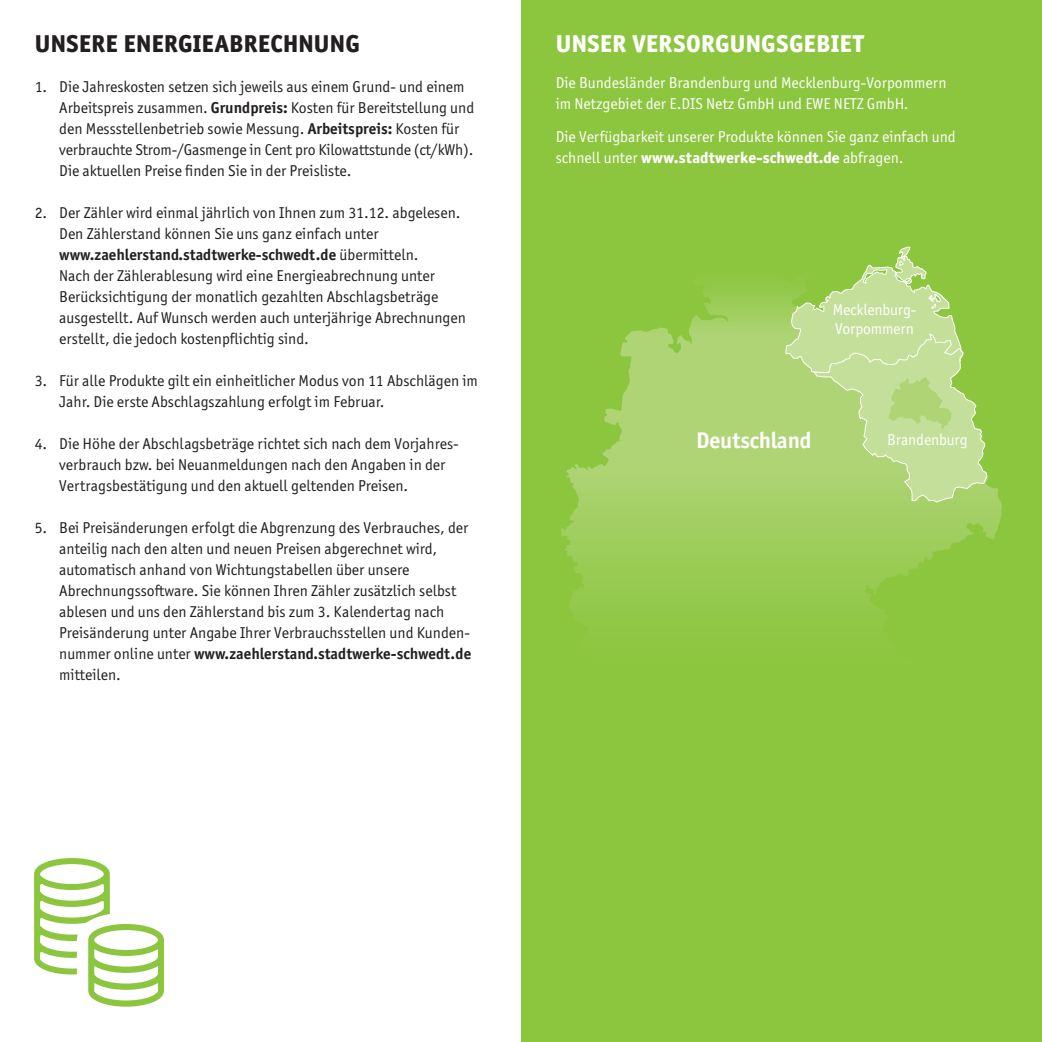
<style>
.page{position:relative;width:1042px;height:1042px;background:#fff}
.page>*{position:absolute;margin:0;border:0;box-sizing:border-box;transform-origin:0 0}
.t1{font:24.5px "Officina Sans Extra Bold ITC";letter-spacing:.01em;color:#231f20}
.t2{font:24.5px "Officina Sans Extra Bold ITC";letter-spacing:.01em;color:#fff}
.t3{font:700 22.75px "Officina Sans ITC Pro";letter-spacing:-.01em;color:#fff}
.t4{font:15.75px/21px "Officina Sans ITC Pro";color:#231f20}
.t5{font:15.75px/21px "Officina Sans ITC Pro";color:#fff}
.t6{font:15.75px "Officina Sans Extra Bold ITC";color:#fff}
.s1{font-weight:700}
.s2{font-family:"Officina Sans ITC Pro"}
</style>
<div class="page">
<div style="left:521px;top:0;width:521px;height:1042px;background:#8cc63e"></div>
<svg style="left:34px;top:858px;width:130px;height:149px"></svg>
<div style="left:626px;top:358px;width:159px;height:32px;background:#aed475"></div>
<svg style="left:561px;top:390px;width:441px;height:225px"></svg>
<svg style="left:620px;top:287px;width:165px;height:71px"></svg>
<svg style="left:785px;top:246px;width:203px;height:257px"></svg>
<h1 class="t1" style="left:35px;top:26px;width:327px">UNSERE ENERGIEABRECHNUNG</h1>
<p class="t4" style="left:59px;top:76px;width:416px;text-indent:-25px">1. Die Jahreskosten setzen sich jeweils aus einem Grund- und einem Arbeitspreis zusammen. <span class="s1">Grundpreis:</span> Kosten für Bereitstellung und den Messstellenbetrieb sowie Messung. <span class="s1">Arbeitspreis:</span> Kosten für verbrauchte Strom-/Gasmenge in Cent pro Kilowattstunde (ct/kWh).<br>Die aktuellen Preise finden Sie in der Preisliste.</p>
<p class="t4" style="left:59px;top:202px;width:408px;text-indent:-25px">2. Der Zähler wird einmal jährlich von Ihnen zum 31.12. abgelesen.<br>Den Zählerstand können Sie uns ganz einfach unter <span class="s1">www.zaehlerstand.stadtwerke-schwedt.de</span> übermitteln.<br>Nach der Zählerablesung wird eine Energieabrechnung unter Berücksichtigung der monatlich gezahlten Abschlagsbeträge ausgestellt. Auf Wunsch werden auch unterjährige Abrechnungen erstellt, die jedoch kostenpflichtig sind.</p>
<p class="t4" style="left:59px;top:370px;width:420px;text-indent:-25px">3. Für alle Produkte gilt ein einheitlicher Modus von 11 Abschlägen im<br>Jahr. Die erste Abschlagszahlung erfolgt im Februar.</p>
<p class="t4" style="left:59px;top:433px;width:401px;text-indent:-25px">4. Die Höhe der Abschlagsbeträge richtet sich nach dem Vorjahres&shy;verbrauch bzw. bei Neuanmeldungen nach den Angaben in der<br>Vertragsbestätigung und den aktuell geltenden Preisen.</p>
<p class="t4" style="left:59px;top:517px;width:413px;text-indent:-25px">5. Bei Preisänderungen erfolgt die Abgrenzung des Verbrauches, der anteilig nach den alten und neuen Preisen abgerechnet wird, automatisch anhand von Wichtungstabellen über unsere Abrechnungssoftware. Sie können Ihren Zähler zusätzlich selbst ablesen und uns den Zählerstand bis zum 3. Kalendertag nach Preisänderung unter Angabe Ihrer Verbrauchsstellen und Kunden&shy;nummer online unter <span class="s1">www.zaehlerstand.stadtwerke-schwedt.de </span>mitteilen.</p>
<h1 class="t2" style="left:556px;top:26px;width:310px">UNSER VERSORGUNGSGEBIET</h1>
<p class="t5" style="left:556px;top:72px;width:392px">Die Bundesländer Brandenburg und Mecklenburg-Vorpommern im Netzgebiet der E.DIS Netz GmbH und EWE NETZ GmbH.</p>
<p class="t5" style="left:556px;top:126px;width:401px">Die Verfügbarkeit unserer Produkte können Sie ganz einfach und</p>
<p class="t6" style="left:556px;top:146px;width:349px"><span class="s2">schnell unter</span> www.stadtwerke-schwedt.de <span class="s2">abfragen.</span></p>
<p class="t5" style="left:833px;top:300px;width:85px;line-height:18.9px">Mecklenburg-<br>Vorpommern</p>
<h2 class="t3" style="left:696px;top:426px;width:117px">Deutschland</h2>
<p class="t5" style="left:887px;top:429px;width:82px">Brandenburg</p>
</div>
